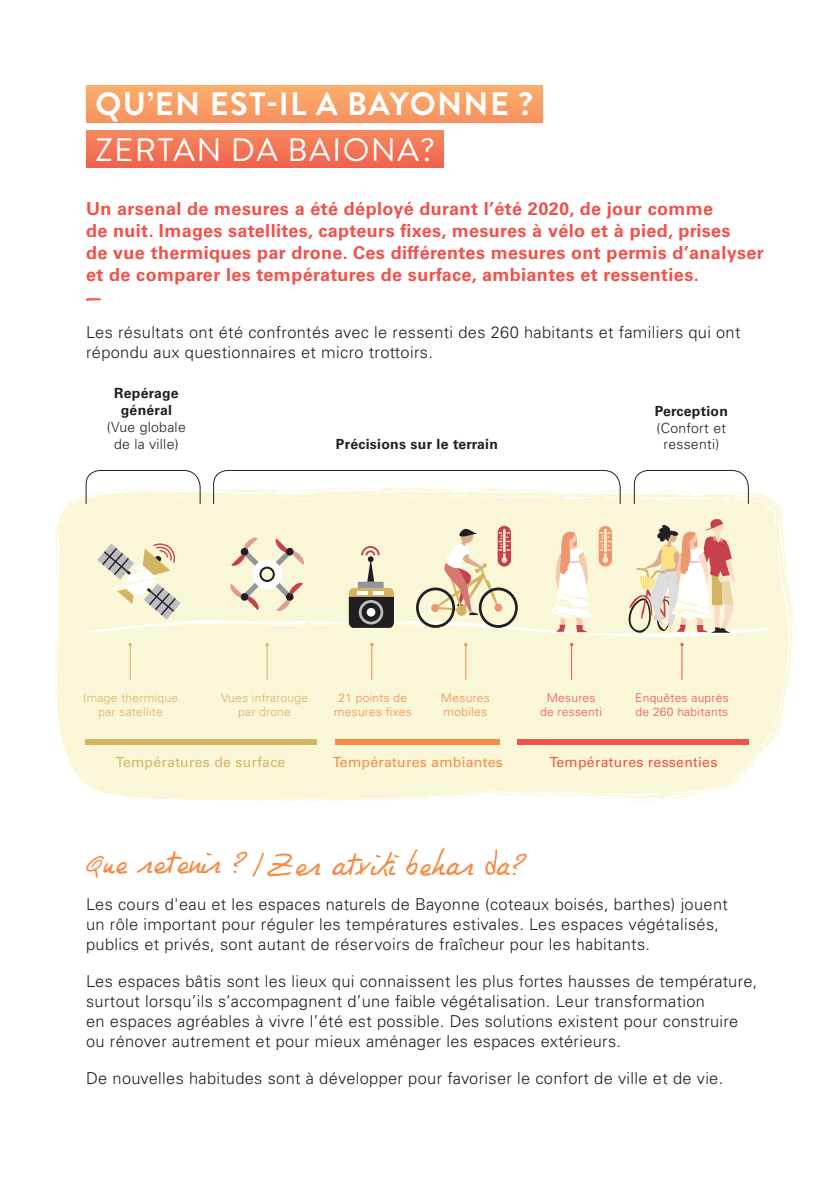
<style>
.page{position:relative;width:834px;height:1191px;background:#fff}
.page>*{position:absolute;margin:0;border:0;box-sizing:border-box;transform-origin:0 0}
.t1{font:700 32.4px "Brandon Grotesque";letter-spacing:.045em;color:#fff}
.t2{font:32.4px "Brandon Grotesque";letter-spacing:.045em;color:#fff}
.t3{font:24px "Philing";color:#f68c45}
.t4{font:700 18px/22px "Univers";letter-spacing:.02em;color:#f0524c}
.t5{font:300 16.4px/20px "Univers";letter-spacing:.02em;color:#231f20}
.t6{font:300 14px/16.8px "Univers";letter-spacing:.02em;color:#231f20;text-align:center}
.t7{font:14px "Univers";letter-spacing:.02em;color:#f0524c}
.t8{font:700 14px "Univers";letter-spacing:.02em;color:#231f20}
.t9{font:14px "Univers";letter-spacing:.02em;color:#d5b461}
.t10{font:14px "Univers";letter-spacing:.02em;color:#f68c45}
.t11{font:300 12px/14.4px "Univers";letter-spacing:.02em;color:#d5b461;text-align:center}
.t12{font:300 12px/14.4px "Univers";letter-spacing:.02em;color:#f0524c;text-align:center}
.t13{font:300 12px/14.4px "Univers";letter-spacing:.02em;color:#f68c45;text-align:center}
.s1{font-weight:700}
</style>
<div class="page">
<svg style="left:86px;top:298px;width:15px;height:3px"></svg>
<svg style="left:485px;top:849px;width:12px;height:26px"></svg>
<div style="left:86px;top:130px;width:357px;height:38px;background:linear-gradient(to bottom,#f5895d,#f16250)"></div>
<div style="left:86px;top:85px;width:456px;height:38px;background:linear-gradient(to bottom,#faaf6b,#f79160)"></div>
<svg style="left:56px;top:487px;width:740px;height:316px;background:#faf7db"></svg>
<div style="left:85px;top:739px;width:231px;height:6px;background:#d5b461"></div>
<div style="left:335px;top:739px;width:165px;height:6px;background:#f68c45"></div>
<div style="left:517px;top:739px;width:231px;height:6px;background:#f0524c"></div>
<svg style="left:550px;top:531px;width:42px;height:101px"></svg>
<hr style="left:571px;top:644px;width:1px;height:36px;background:#f0524c">
<hr style="left:465px;top:644px;width:1px;height:36px;background:#f68c45">
<hr style="left:130px;top:644px;width:1px;height:36px;background:#d5b461">
<hr style="left:267px;top:644px;width:1px;height:36px;background:#d5b461">
<hr style="left:371px;top:644px;width:1px;height:36px;background:#f68c45">
<svg style="left:230px;top:537px;width:74px;height:74px;background:#e7dbc6"></svg>
<svg style="left:349px;top:546px;width:45px;height:82px;background:#a69e8b"></svg>
<hr style="left:681px;top:644px;width:1px;height:36px;background:#f0524c">
<svg style="left:416px;top:526px;width:101px;height:102px;background:#e4d4bb"></svg>
<svg style="left:598px;top:526px;width:14px;height:40px"></svg>
<svg style="left:97px;top:542px;width:84px;height:77px;background:#e3dcc5"></svg>
<svg style="left:626px;top:517px;width:109px;height:119px;background:#ead5be"></svg>
<svg style="left:85px;top:470px;width:116px;height:34px"></svg>
<svg style="left:213px;top:470px;width:407px;height:34px"></svg>
<svg style="left:633px;top:470px;width:115px;height:34px"></svg>
<p class="t1" style="left:95px;top:81px;width:439px">QU’EN EST-IL A BAYONNE ?</p>
<p class="t2" style="left:95px;top:128px;width:341px">ZERTAN DA BAIONA?</p>
<p class="t4" style="left:86px;top:198px;width:679px">Un arsenal de mesures a été déployé durant l’été 2020, de jour comme<br>de nuit. Images satellites, capteurs fixes, mesures à vélo et à pied, prises<br>de vue thermiques par drone. Ces différentes mesures ont permis d’analyser et de comparer les températures de surface, ambiantes et ressenties.</p>
<p class="t5" style="left:86px;top:322px;width:655px">Les résultats ont été confrontés avec le ressenti des 260 habitants et familiers qui ont répondu aux questionnaires et micro trottoirs.</p>
<p class="t6" style="left:107px;top:385px;width:80px"><span class="s1">Repérage général </span>(Vue globale de la ville)</p>
<p class="t8" style="left:336px;top:435px;width:163px">Précisions sur le terrain</p>
<p class="t6" style="left:654px;top:402px;width:75px"><span class="s1">Perception </span>(Confort et ressenti)</p>
<p class="t11" style="left:83px;top:690px;width:96px">Image thermique par satellite</p>
<p class="t11" style="left:221px;top:690px;width:88px">Vues infrarouge par drone</p>
<p class="t13" style="left:334px;top:690px;width:79px">21 points de mesures fixes</p>
<p class="t13" style="left:441px;top:690px;width:50px;text-align:left">Mesures mobiles</p>
<p class="t12" style="left:540px;top:690px;width:63px">Mesures de ressenti</p>
<p class="t12" style="left:635px;top:690px;width:95px;text-align:left">Enquêtes auprès de 260 habitants</p>
<p class="t7" style="left:549px;top:754px;width:169px">Températures ressenties</p>
<p class="t9" style="left:116px;top:754px;width:171px">Températures de surface</p>
<p class="t10" style="left:333px;top:754px;width:171px">Températures ambiantes</p>
<p class="t3" style="left:86px;top:852px;width:443px">Que retenir ?/Zer atxiki behar a?</p>
<p class="t5" style="left:86px;top:894px;width:643px">Les cours d'eau et les espaces naturels de Bayonne (coteaux boisés, barthes) jouent un rôle important pour réguler les températures estivales. Les espaces végétalisés, publics et privés, sont autant de réservoirs de fraîcheur pour les habitants.</p>
<p class="t5" style="left:86px;top:971px;width:672px">Les espaces bâtis sont les lieux qui connaissent les plus fortes hausses de température, surtout lorsqu’ils s’accompagnent d’une faible végétalisation. Leur transformation<br>en espaces agréables à vivre l’été est possible. Des solutions existent pour construire ou rénover autrement et pour mieux aménager les espaces extérieurs.</p>
<p class="t5" style="left:86px;top:1068px;width:638px">De nouvelles habitudes sont à développer pour favoriser le confort de ville et de vie.</p>
</div>
